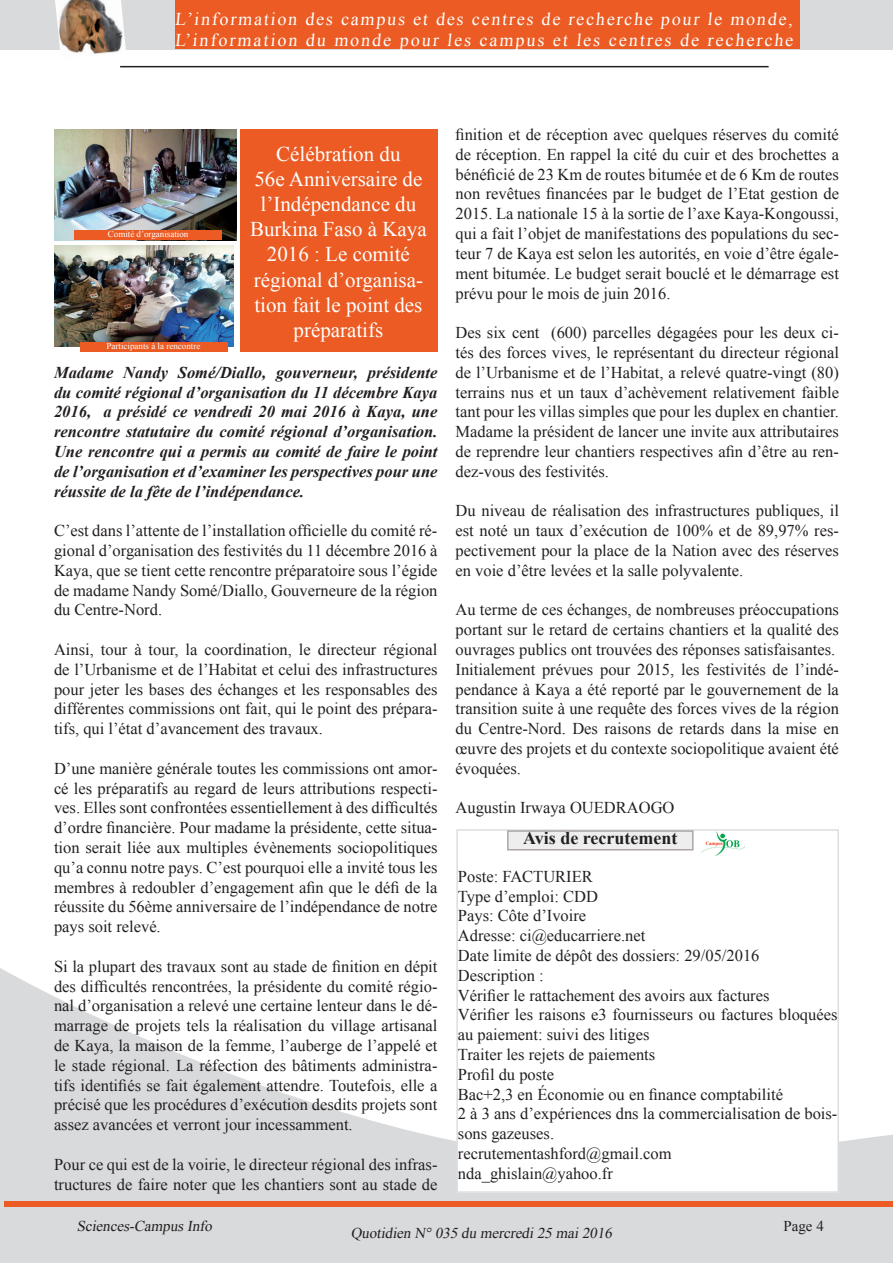
<style>
.page{position:relative;width:893px;height:1263px;background:#fff}
.page>*{position:absolute;margin:0;border:0;box-sizing:border-box;transform-origin:0 0}
.t1{font:21px/25.2px "Times New Roman";color:#fff;text-align:center}
.t2{font:18px/21.6px "Times New Roman";letter-spacing:.105em;color:#fff}
.t3{font:700 18px "Times New Roman";color:#231f20}
.t4{font:16.5px/19.8px "Times New Roman";color:#231f20;text-align:justify}
.t5{font:italic 700 16.5px/19.8px "Times New Roman";color:#231f20;text-align:justify}
.t6{font:italic 15px "Times New Roman";color:#231f20}
.t7{font:15px "Times New Roman";color:#231f20}
.t8{font:9px "Times New Roman";color:#fff}
</style>
<div class="page">
<svg style="left:0;top:968px;width:893px;height:295px;fill:#d9dadc"></svg>
<div style="left:241px;top:129px;width:197px;height:222px;background:#eb5b23"></div>
<hr style="left:120px;top:66px;width:649px;height:1px;background:#231f20">
<div style="left:4px;top:1201px;width:889px;height:5px;background:#eb5b23"></div>
<div style="left:1px;top:0;width:892px;height:50px;background:#d9dadc"></div>
<img style="left:55px;top:0;width:71px;height:55px">
<div style="left:175px;top:0;width:624px;height:49px;background:#eb5b23"></div>
<div style="left:457px;top:830px;width:381px;height:362px;background:#fff"></div>
<div style="left:456px;top:829px;width:383px;height:364px;border:2px solid #dcdddf"></div>
<div style="left:508px;top:831px;width:185px;height:19px;background:#eeeeef"></div>
<div style="left:507px;top:830px;width:187px;height:20px;border:2px solid #aba6a4"></div>
<img style="left:702px;top:831px;width:43px;height:25px">
<img style="left:54px;top:130px;width:183px;height:111px">
<img style="left:54px;top:245px;width:180px;height:102px">
<div style="left:74px;top:230px;width:148px;height:10px;background:#eb5b23"></div>
<div style="left:80px;top:342px;width:147px;height:10px;background:#eb5b23"></div>
<p class="t2" style="left:175px;top:7px;width:622px">L’information des campus et des centres de recherche pour le monde,<br>L’information du monde pour les campus et les centres de recherche</p>
<p class="t8" style="left:108px;top:227px;width:82px">Comité d’organisation</p>
<p class="t8" style="left:107px;top:339px;width:95px">Participants à la rencontre</p>
<p class="t1" style="left:250px;top:140px;width:178px">Célébration du<br>56e Anniversaire de l’Indépendance du<br>Burkina Faso à Kaya<br>2016 : Le comité régional d’organisa&shy;tion fait le point des préparatifs</p>
<p class="t5" style="left:54px;top:362px;width:385px">Madame Nandy Somé/Diallo, gouverneur, présidente du comité régional d’organisation du 11 décembre Kaya 2016, a présidé ce vendredi 20 mai 2016 à Kaya, une rencontre statutaire du comité régional d’organisation.<br>Une rencontre qui a permis au comité de faire le point de l’organisation et d’examiner les perspectives pour une réussite de la fête de l’indépendance.</p>
<p class="t4" style="left:54px;top:520px;width:385px">C’est dans l’attente de l’installation officielle du comité ré&shy;gional d’organisation des festivités du 11 décembre 2016 à Kaya, que se tient cette rencontre préparatoire sous l’égide de madame Nandy Somé/Diallo, Gouverneure de la région du Centre-Nord.</p>
<p class="t4" style="left:54px;top:639px;width:385px">Ainsi, tour à tour, la coordination, le directeur régional de l’Urbanisme et de l’Habitat et celui des infrastructures pour jeter les bases des échanges et les responsables des différentes commissions ont fait, qui le point des prépara&shy;tifs, qui l’état d’avancement des travaux.</p>
<p class="t4" style="left:54px;top:758px;width:385px">D’une manière générale toutes les commissions ont amor&shy;cé les préparatifs au regard de leurs attributions respecti&shy;ves. Elles sont confrontées essentiellement à des difficultés d’ordre financière. Pour madame la présidente, cette situa&shy;tion serait liée aux multiples évènements sociopolitiques qu’a connu notre pays. C’est pourquoi elle a invité tous les membres à redoubler d’engagement afin que le défi de la réussite du 56ème anniversaire de l’indépendance de notre pays soit relevé.</p>
<p class="t4" style="left:54px;top:956px;width:385px">Si la plupart des travaux sont au stade de finition en dépit des difficultés rencontrées, la présidente du comité régio&shy;nal d’organisation a relevé une certaine lenteur dans le dé&shy;marrage de projets tels la réalisation du village artisanal de Kaya, la maison de la femme, l’auberge de l’appelé et le stade régional. La réfection des bâtiments administra&shy;tifs identifiés se fait également attendre. Toutefois, elle a précisé que les procédures d’exécution desdits projets sont assez avancées et verront jour incessamment.</p>
<p class="t4" style="left:54px;top:1154px;width:385px">Pour ce qui est de la voirie, le directeur régional des infras&shy;tructures de faire noter que les chantiers sont au stade de</p>
<p class="t4" style="left:455px;top:124px;width:385px">finition et de réception avec quelques réserves du comité de réception. En rappel la cité du cuir et des brochettes a bénéficié de 23 Km de routes bitumée et de 6 Km de routes non revêtues financées par le budget de l’Etat gestion de 2015. La nationale 15 à la sortie de l’axe Kaya-Kongoussi, qui a fait l’objet de manifestations des populations du sec&shy;teur 7 de Kaya est selon les autorités, en voie d’être égale&shy;ment bitumée. Le budget serait bouclé et le démarrage est prévu pour le mois de juin 2016.</p>
<p class="t4" style="left:455px;top:322px;width:385px">Des six cent (600) parcelles dégagées pour les deux ci&shy;tés des forces vives, le représentant du directeur régional de l’Urbanisme et de l’Habitat, a relevé quatre-vingt (80) terrains nus et un taux d’achèvement relativement faible tant pour les villas simples que pour les duplex en chantier.<br>Madame la président de lancer une invite aux attributaires de reprendre leur chantiers respectives afin d’être au ren&shy;dez-vous des festivités.</p>
<p class="t4" style="left:455px;top:500px;width:385px">Du niveau de réalisation des infrastructures publiques, il est noté un taux d’exécution de 100% et de 89,97% res&shy;pectivement pour la place de la Nation avec des réserves en voie d’être levées et la salle polyvalente.</p>
<p class="t4" style="left:455px;top:599px;width:385px;text-align:left">Au terme de ces échanges, de nombreuses préoccupations portant sur le retard de certains chantiers et la qualité des ouvrages publics ont trouvées des réponses satisfaisantes.<br>Initialement prévues pour 2015, les festivités de l’indé&shy;pendance à Kaya a été reporté par le gouvernement de la transition suite à une requête des forces vives de la région du Centre-Nord. Des raisons de retards dans la mise en œuvre des projets et du contexte sociopolitique avaient été évoquées.</p>
<p class="t4" style="left:455px;top:797px;width:221px">Augustin Irwaya OUEDRAOGO</p>
<p class="t3" style="left:523px;top:825px;width:156px">Avis de recrutement</p>
<p class="t4" style="left:458px;top:866px;width:381px;text-align:left">Poste: FACTURIER<br>Type d’emploi: CDD<br>Pays: Côte d’Ivoire<br>Adresse: ci@educarriere.net<br>Date limite de dépôt des dossiers: 29/05/2016<br>Description :<br>Vérifier le rattachement des avoirs aux factures<br>Vérifier les raisons e3 fournisseurs ou factures bloquées au paiement: suivi des litiges<br>Traiter les rejets de paiements<br>Profil du poste<br>Bac+2,3 en Économie ou en finance comptabilité<br>2 à 3 ans d’expériences dns la commercialisation de bois&shy;sons gazeuses.<br>recrutementashford@gmail.com<br>nda_ghislain@yahoo.fr</p>
<p class="t6" style="left:77px;top:1215px;width:140px">Sciences-CampusInfo</p>
<p class="t7" style="left:783px;top:1215px;width:42px">Page 4</p>
<p class="t6" style="left:351px;top:1222px;width:266px">Quotidien N° 035 du mercredi25 mai2016</p>
</div>
